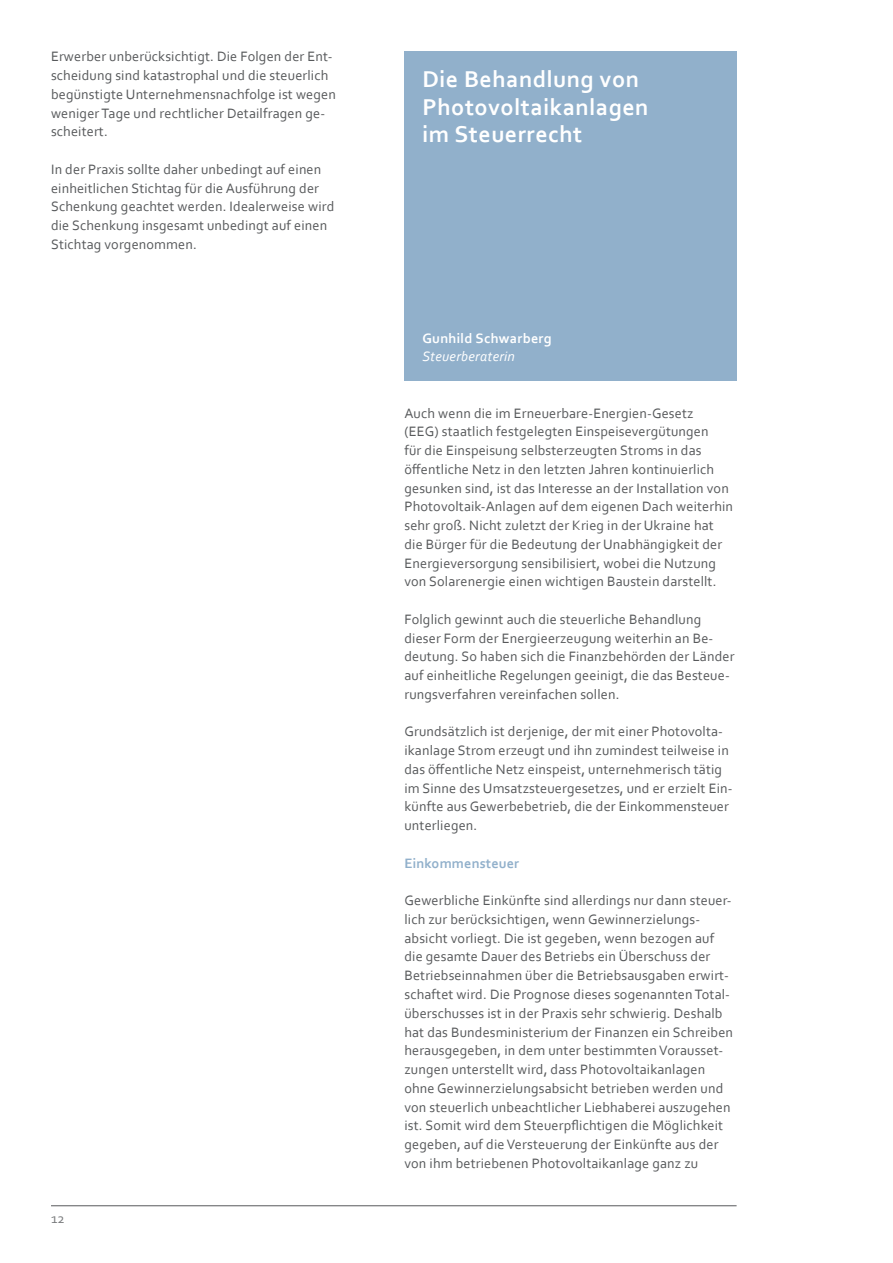
<style>
.page{position:relative;width:893px;height:1263px;background:#fff}
.page>*{position:absolute;margin:0;border:0;box-sizing:border-box;transform-origin:0 0}
.t1{font:700 24px/27.8px "Corbel";letter-spacing:.02em;color:#fff}
.t2{font:14.25px/18.8px "Corbel";letter-spacing:.01em;color:#57595b}
.t3{font:700 14.25px "Corbel";letter-spacing:.02em;color:#fff}
.t4{font:italic 14.25px "Corbel";letter-spacing:.02em;color:#fff}
.t5{font:700 14.25px "Corbel";letter-spacing:.01em;color:#91b0cb}
.t6{font:14.25px "Corbel";color:#787a7c}
</style>
<div class="page">
<hr style="left:51px;top:1205px;width:686px;height:1px;background:#57595b">
<div style="left:404px;top:51px;width:333px;height:329px;background:#91b0cb"></div>
<p class="t2" style="left:51px;top:47px;width:286px">Erwerber unberücksichtigt. Die Folgen der Ent&shy;scheidung sind katastrophal und die steuerlich begünstigte Unternehmensnachfolge ist wegen weniger Tage und rechtlicher Detailfragen ge&shy;scheitert.</p>
<p class="t2" style="left:51px;top:159px;width:285px">In der Praxis sollte daher unbedingt auf einen einheitlichen Stichtag für die Ausführung der Schenkung geachtet werden. Idealerweise wird die Schenkung insgesamt unbedingt auf einen Stichtag vorgenommen.</p>
<p class="t6" style="left:51px;top:1209px;width:15px">12</p>
<h1 class="t1" style="left:422px;top:64px;width:228px">Die Behandlung von<br>Photovoltaikanlagen im Steuerrecht</h1>
<p class="t3" style="left:422px;top:329px;width:131px">Gunhild Schwarberg</p>
<p class="t4" style="left:422px;top:348px;width:94px">Steuerberaterin</p>
<p class="t2" style="left:404px;top:403px;width:330px">Auch wenn die im Erneuerbare-Energien-Gesetz<br>(EEG) staatlich festgelegten Einspeisevergütungen<br>für die Einspeisung selbsterzeugten Stroms in das öffentliche Netz in den letzten Jahren kontinuierlich gesunken sind, ist das Interesse an der Installation von Photovoltaik-Anlagen auf dem eigenen Dach weiterhin sehr groß. Nicht zuletzt der Krieg in der Ukraine hat die Bürger für die Bedeutung der Unabhängigkeit der Energieversorgung sensibilisiert, wobei die Nutzung von Solarenergie einen wichtigen Baustein darstellt.</p>
<p class="t2" style="left:404px;top:609px;width:332px">Folglich gewinnt auch die steuerliche Behandlung dieser Form der Energieerzeugung weiterhin an Be&shy;deutung. So haben sich die Finanzbehörden der Länder auf einheitliche Regelungen geeinigt, die das Besteue&shy;rungsverfahren vereinfachen sollen.</p>
<p class="t2" style="left:404px;top:722px;width:330px">Grundsätzlich ist derjenige, der mit einer Photovolta&shy;ikanlage Strom erzeugt und ihn zumindest teilweise in das öffentliche Netz einspeist, unternehmerisch tätig im Sinne des Umsatzsteuergesetzes, und er erzielt Ein&shy;künfte aus Gewerbebetrieb, die der Einkommensteuer unterliegen.</p>
<p class="t5" style="left:404px;top:854px;width:116px">Einkommensteuer</p>
<p class="t2" style="left:404px;top:891px;width:330px">Gewerbliche Einkünfte sind allerdings nur dann steuer&shy;lich zur berücksichtigen, wenn Gewinnerzielungs&shy;absicht vorliegt. Die ist gegeben, wenn bezogen auf die gesamte Dauer des Betriebs ein Überschuss der Betriebseinnahmen über die Betriebsausgaben erwirt&shy;schaftet wird. Die Prognose dieses sogenannten Total&shy;überschusses ist in der Praxis sehr schwierig. Deshalb hat das Bundesministerium der Finanzen ein Schreiben herausgegeben, in dem unter bestimmten Vorausset&shy;zungen unterstellt wird, dass Photovoltaikanlagen ohne Gewinnerzielungsabsicht betrieben werden und von steuerlich unbeachtlicher Liebhaberei auszugehen ist. Somit wird dem Steuerpflichtigen die Möglichkeit gegeben, auf die Versteuerung der Einkünfte aus der von ihm betriebenen Photovoltaikanlage ganz zu</p>
</div>
